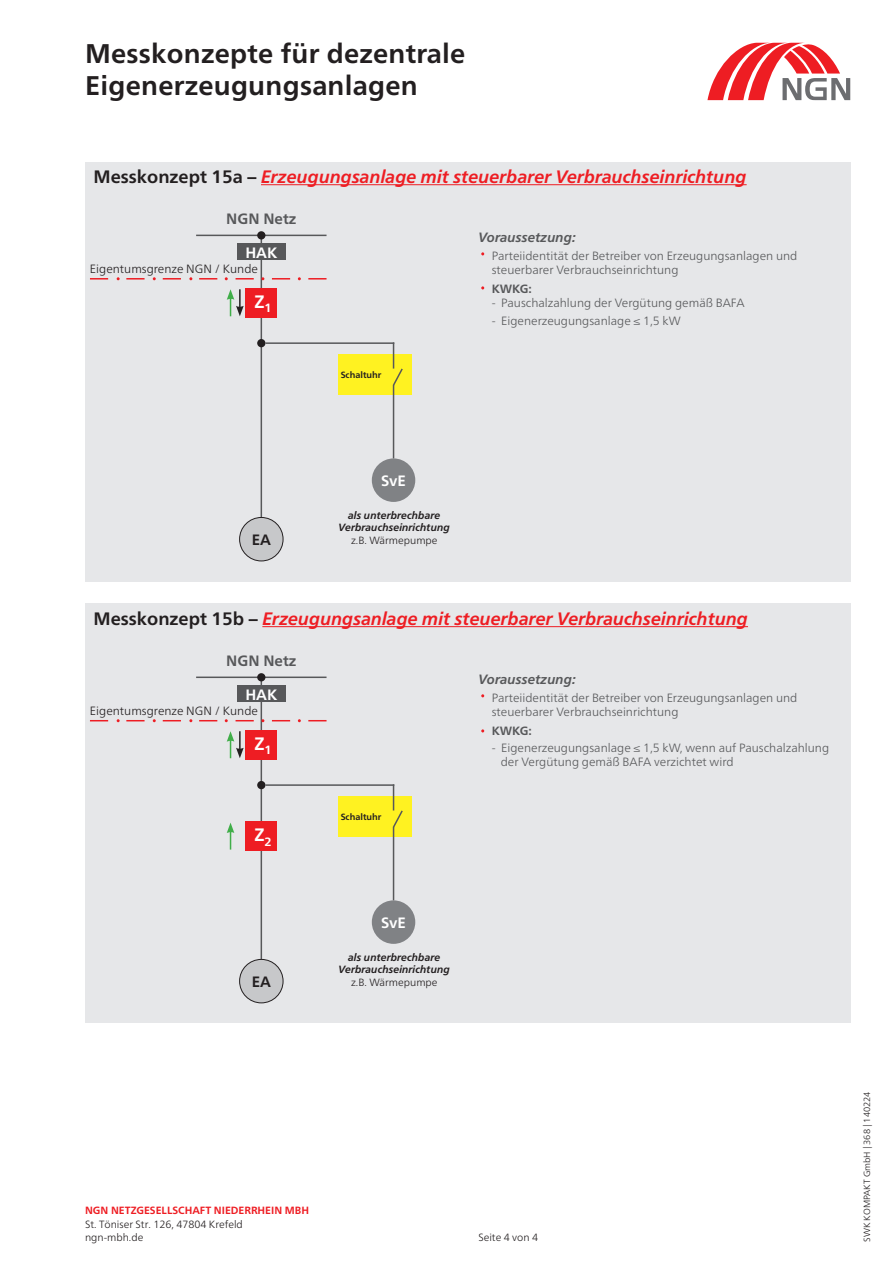
<style>
.page{position:relative;width:893px;height:1263px;background:#fff}
.page>*{position:absolute;margin:0;border:0;box-sizing:border-box;transform-origin:0 0}
.t1{font:700 27px/31.5px "Frutiger Neue LT Pro";letter-spacing:.01em;color:#231f20}
.t2{font:italic 700 18px "Frutiger Neue LT Pro";color:#ee1d23}
.t3{font:700 18px "Frutiger Neue LT Pro";color:#fff}
.t4{font:700 15px "Frutiger Neue LT Pro";color:#57585a}
.t5{font:700 15px "Frutiger Neue LT Pro";color:#fff}
.t6{font:700 15px "Frutiger Neue LT Pro";color:#231f20}
.t7{font:italic 700 13.5px "Frutiger Neue LT Pro";color:#57585a}
.t8{font:300 12px/14.4px "Frutiger Neue LT Pro";color:#57585a}
.t9{font:300 12px "Frutiger Neue LT Pro";color:#231f20}
.t10{font:700 12px "Frutiger Neue LT Pro";color:#57585a}
.t11{font:300 10.5px/13.5px "Frutiger Neue LT Pro";color:#231f20}
.t12{font:italic 700 10.5px/12.6px "Frutiger Neue LT Pro";color:#231f20;text-align:center}
.t13{font:700 10.5px "Frutiger Neue LT Pro";color:#ee1d23}
.t14{font:300 9px "Frutiger Neue LT Pro";color:#231f20}
.t15{font:700 9px "Frutiger Neue LT Pro";color:#231f20}
.s1{font-style:normal;color:#231f20}
</style>
<div class="page">
<div style="left:85px;top:603px;width:765px;height:420px;background:#e6e7e9"></div>
<hr style="left:262px;top:626px;width:486px;height:1px;background:#ee1d23">
<hr style="left:196px;top:676px;width:131px;height:2px;background:#57585a">
<hr style="left:261px;top:677px;width:1px;height:282px;background:#57585a">
<div style="left:257px;top:673px;width:8px;height:8px;background:#231f20;border-radius:50%"></div>
<div style="left:257px;top:781px;width:8px;height:8px;background:#231f20;border-radius:50%"></div>
<div style="left:338px;top:796px;width:73px;height:40px;background:#fff221"></div>
<div style="left:240px;top:959px;width:43px;height:44px;background:#c7c8ca;border-radius:50%"></div>
<div style="left:239px;top:959px;width:44px;height:44px;border:1px solid #231f20;border-radius:50%"></div>
<div style="left:372px;top:900px;width:43px;height:44px;background:#808285;border-radius:50%"></div>
<div style="left:237px;top:685px;width:49px;height:17px;background:#57585a"></div>
<div style="left:245px;top:730px;width:32px;height:29px;background:#ee1d23"></div>
<div style="left:245px;top:821px;width:32px;height:30px;background:#ee1d23"></div>
<svg style="left:227px;top:731px;width:17px;height:27px"></svg>
<svg style="left:90px;top:719px;width:237px;height:3px"></svg>
<hr style="left:265px;top:784px;width:129px;height:2px;background:#57585a">
<hr style="left:393px;top:827px;width:1px;height:73px;background:#57585a">
<svg style="left:392px;top:784px;width:11px;height:45px"></svg>
<svg style="left:227px;top:823px;width:7px;height:26px"></svg>
<div style="left:85px;top:162px;width:765px;height:419px;background:#e6e7e9"></div>
<hr style="left:261px;top:184px;width:486px;height:1px;background:#ee1d23">
<hr style="left:196px;top:235px;width:131px;height:1px;background:#57585a">
<hr style="left:261px;top:235px;width:1px;height:282px;background:#57585a">
<div style="left:257px;top:231px;width:8px;height:8px;background:#231f20;border-radius:50%"></div>
<div style="left:257px;top:339px;width:8px;height:8px;background:#231f20;border-radius:50%"></div>
<div style="left:338px;top:354px;width:73px;height:41px;background:#fff221"></div>
<div style="left:240px;top:517px;width:43px;height:44px;background:#c7c8ca;border-radius:50%"></div>
<div style="left:239px;top:517px;width:44px;height:44px;border:1px solid #231f20;border-radius:50%"></div>
<div style="left:372px;top:458px;width:43px;height:44px;background:#808285;border-radius:50%"></div>
<div style="left:237px;top:244px;width:49px;height:16px;background:#57585a"></div>
<div style="left:245px;top:288px;width:32px;height:29px;background:#ee1d23"></div>
<svg style="left:227px;top:289px;width:17px;height:27px"></svg>
<svg style="left:90px;top:277px;width:237px;height:3px"></svg>
<hr style="left:265px;top:342px;width:129px;height:2px;background:#57585a">
<hr style="left:393px;top:385px;width:1px;height:73px;background:#57585a">
<svg style="left:392px;top:342px;width:11px;height:45px"></svg>
<svg style="left:707px;top:43px;width:143px;height:57px"></svg>
<h1 class="t1" style="left:85px;top:38px;width:382px">Messkonzepte für dezentrale<br>Eigenerzeugungsanlagen</h1>
<h2 class="t2" style="left:94px;top:166px;width:655px"><span class="s1">Messkonzept 15a –</span> Erzeugungsanlage mit steuerbarer Verbrauchseinrichtung</h2>
<p class="t4" style="left:226px;top:210px;width:72px">NGN Netz</p>
<p class="t9" style="left:90px;top:262px;width:170px">Eigentumsgrenze NGN / Kunde</p>
<p class="t5" style="left:245px;top:243px;width:33px">HAK</p>
<h2 class="t3" style="left:255px;top:291px;width:19px">Z<sub>1</sub></h2>
<p class="t6" style="left:252px;top:531px;width:21px">EA</p>
<p class="t15" style="left:341px;top:369px;width:42px">Schaltuhr</p>
<p class="t7" style="left:479px;top:229px;width:99px">Voraussetzung:</p>
<p class="t8" style="left:492px;top:248px;width:307px">Parteiidentität der Betreiber von Erzeugungsanlagen und steuerbarer Verbrauchseinrichtung</p>
<p class="t10" style="left:492px;top:281px;width:42px">KWKG:</p>
<p class="t8" style="left:492px;top:296px;width:254px">- Pauschalzahlung der Vergütung gemäß BAFA</p>
<p class="t8" style="left:492px;top:313px;width:190px">- Eigenerzeugungsanlage ≤ 1,5 kW</p>
<p class="t5" style="left:381px;top:472px;width:27px">SvE</p>
<p class="t12" style="left:339px;top:509px;width:113px">als unterbrechbare<br>Verbrauchseinrichtung</p>
<p class="t11" style="left:351px;top:533px;width:88px">z.B. Wärmepumpe</p>
<h2 class="t2" style="left:94px;top:608px;width:656px"><span class="s1">Messkonzept 15b –</span> Erzeugungsanlage mit steuerbarer Verbrauchseinrichtung</h2>
<p class="t4" style="left:226px;top:652px;width:72px">NGN Netz</p>
<p class="t7" style="left:479px;top:671px;width:99px">Voraussetzung:</p>
<p class="t8" style="left:492px;top:690px;width:307px">Parteiidentität der Betreiber von Erzeugungsanlagen und</p>
<p class="t9" style="left:90px;top:704px;width:170px">Eigentumsgrenze NGN / Kunde</p>
<p class="t8" style="left:492px;top:704px;width:188px">steuerbarer Verbrauchseinrichtung</p>
<p class="t5" style="left:245px;top:685px;width:33px">HAK</p>
<h2 class="t3" style="left:255px;top:733px;width:19px">Z<sub>1</sub></h2>
<h2 class="t3" style="left:255px;top:824px;width:19px">Z<sub>2</sub></h2>
<p class="t6" style="left:252px;top:973px;width:21px">EA</p>
<p class="t15" style="left:341px;top:811px;width:42px">Schaltuhr</p>
<p class="t5" style="left:381px;top:913px;width:27px">SvE</p>
<p class="t12" style="left:339px;top:951px;width:113px">als unterbrechbare<br>Verbrauchseinrichtung</p>
<p class="t11" style="left:351px;top:975px;width:88px">z.B. Wärmepumpe</p>
<p class="t10" style="left:492px;top:723px;width:42px">KWKG:</p>
<p class="t8" style="left:501px;top:741px;width:330px;text-indent:-9px">- Eigenerzeugungsanlage ≤ 1,5 kW, wenn auf Pauschalzahlung der Vergütung gemäß BAFA verzichtet wird</p>
<p class="t13" style="left:85px;top:1204px;width:226px">NGN NETZGESELLSCHAFT NIEDERRHEIN MBH</p>
<p class="t11" style="left:85px;top:1217px;width:159px">St. Töniser Str. 126, 47804 Krefeld ngn-mbh.de</p>
<p class="t11" style="left:478px;top:1230px;width:61px">Seite 4 von 4</p>
<p class="t14" style="left:862px;top:1242px;width:152px;rotate:-90deg">SWK KOMPAKT GmbH | 368 | 140224</p>
</div>
